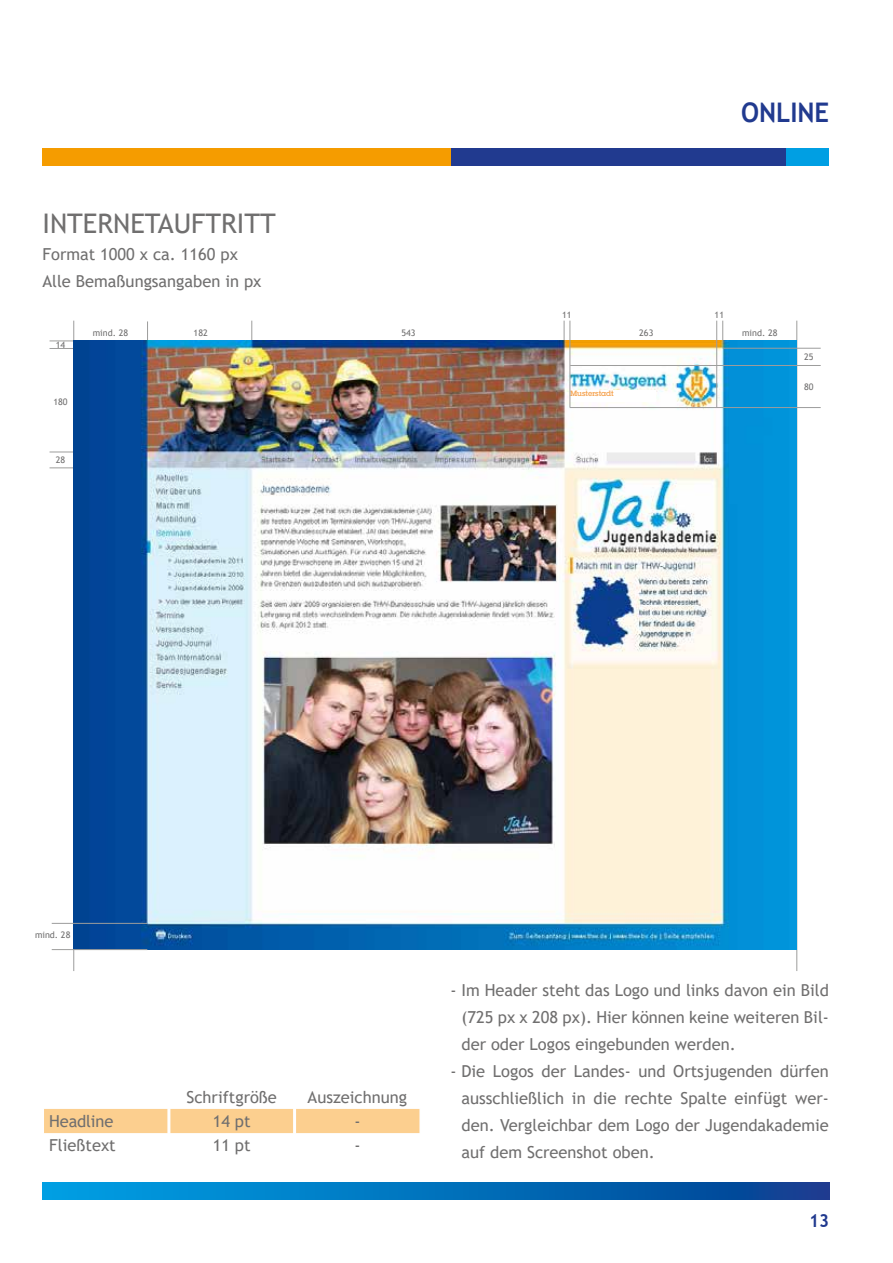
<style>
.page{position:relative;width:893px;height:1263px;background:#fff}
.page>*{position:absolute;margin:0;border:0;box-sizing:border-box;transform-origin:0 0}
.t1{font:27px "Trebuchet MS";color:#706f6f}
.t2{font:700 27px "Trebuchet MS";color:#213a8f;scale:.95 1}
.t3{font:700 18px "Trebuchet MS";color:#213a8f;scale:.95 1}
.t4{font:16.5px/27px "Trebuchet MS";color:#706f6f;text-align:justify}
.t5{font:9px "Trebuchet MS";color:#706f6f}
.t6{font:600 7.5px "Lubalin Graph";color:#f6a758}
</style>
<div class="page">
<div style="left:43px;top:149px;width:408px;height:17px;background:#f59c00"></div>
<div style="left:785px;top:149px;width:44px;height:17px;background:#009fe3"></div>
<div style="left:451px;top:149px;width:334px;height:17px;background:#213a8f"></div>
<svg style="left:43px;top:1182px;width:786px;height:17px;background:#0270bb"></svg>
<hr style="left:147px;top:321px;width:1px;height:594px;background:#9d9d9c">
<hr style="left:74px;top:321px;width:1px;height:650px;background:#9d9d9c">
<hr style="left:796px;top:321px;width:1px;height:650px;background:#9d9d9c">
<hr style="left:252px;top:321px;width:1px;height:609px;background:#9d9d9c">
<hr style="left:564px;top:321px;width:1px;height:629px;background:#9d9d9c">
<hr style="left:722px;top:321px;width:1px;height:622px;background:#9d9d9c">
<hr style="left:50px;top:452px;width:126px;height:1px;background:#9d9d9c">
<hr style="left:50px;top:341px;width:126px;height:1px;background:#9d9d9c">
<hr style="left:50px;top:348px;width:126px;height:1px;background:#9d9d9c">
<hr style="left:50px;top:468px;width:126px;height:1px;background:#9d9d9c">
<img style="left:74px;top:341px;width:723px;height:609px">
<div style="left:569px;top:390px;width:87px;height:12px;background:#fff"></div>
<div style="left:44px;top:1109px;width:376px;height:25px;background:#fccf8f"></div>
<hr style="left:419px;top:1133px;width:2px;height:24px;background:#fff">
<hr style="left:167px;top:1109px;width:3px;height:24px;background:#fff">
<hr style="left:293px;top:1109px;width:3px;height:24px;background:#fff">
<hr style="left:167px;top:1133px;width:3px;height:24px;background:#fff">
<hr style="left:293px;top:1133px;width:3px;height:24px;background:#fff">
<hr style="left:52px;top:923px;width:95px;height:1px;background:#9d9d9c">
<hr style="left:52px;top:949px;width:95px;height:1px;background:#9d9d9c">
<hr style="left:570px;top:321px;width:1px;height:86px;background:#9d9d9c">
<hr style="left:723px;top:348px;width:98px;height:1px;background:#9d9d9c">
<hr style="left:570px;top:365px;width:251px;height:1px;background:#9d9d9c">
<hr style="left:570px;top:407px;width:251px;height:1px;background:#9d9d9c">
<hr style="left:716px;top:321px;width:1px;height:86px;background:#9d9d9c">
<h1 class="t1" style="left:43px;top:206px;width:235px">INTERNETAUFTRITT</h1>
<p class="t4" style="left:43px;top:240px;width:221px">Format 1000 x ca. 1160 px<br>Alle Bemaßungsangaben in px</p>
<p class="t5" style="left:56px;top:339px;width:11px">14</p>
<p class="t5" style="left:53px;top:396px;width:16px">180</p>
<p class="t5" style="left:56px;top:454px;width:11px">28</p>
<p class="t5" style="left:93px;top:328px;width:37px">mind. 28</p>
<p class="t5" style="left:194px;top:328px;width:16px">182</p>
<p class="t5" style="left:401px;top:328px;width:16px">543</p>
<h1 class="t2" style="left:741px;top:95px;width:94px">ONLINE</h1>
<p class="t5" style="left:562px;top:309px;width:11px">11</p>
<p class="t5" style="left:715px;top:309px;width:11px">11</p>
<p class="t6" style="left:570px;top:389px;width:45px">Musterstadt</p>
<p class="t5" style="left:639px;top:328px;width:16px">263</p>
<p class="t5" style="left:742px;top:328px;width:37px">mind. 28</p>
<p class="t5" style="left:804px;top:351px;width:11px">25</p>
<p class="t5" style="left:804px;top:382px;width:11px">80</p>
<p class="t5" style="left:35px;top:929px;width:37px">mind. 28</p>
<p class="t4" style="left:187px;top:1083px;width:92px">Schriftgröße</p>
<p class="t4" style="left:308px;top:1083px;width:101px">Auszeichnung</p>
<p class="t4" style="left:49px;top:1107px;width:66px">Headline</p>
<p class="t4" style="left:213px;top:1107px;width:39px">14 pt</p>
<p class="t4" style="left:354px;top:1107px;width:8px">-</p>
<p class="t4" style="left:49px;top:1132px;width:68px">Fließtext</p>
<p class="t4" style="left:213px;top:1132px;width:39px">11 pt</p>
<p class="t4" style="left:354px;top:1132px;width:8px">-</p>
<p class="t4" style="left:461px;top:977px;width:369px;text-indent:-11px">- Im Header steht das Logo und links davon ein Bild (725 px x 208 px). Hier können keine weiteren Bil&shy;der oder Logos eingebunden werden.</p>
<p class="t4" style="left:461px;top:1058px;width:369px;text-indent:-11px">- Die Logos der Landes- und Ortsjugenden dürfen ausschließlich in die rechte Spalte einfügt wer&shy;den. Vergleichbar dem Logo der Jugendakademie auf dem Screenshot oben.</p>
<p class="t3" style="left:809px;top:1210px;width:23px">13</p>
</div>
